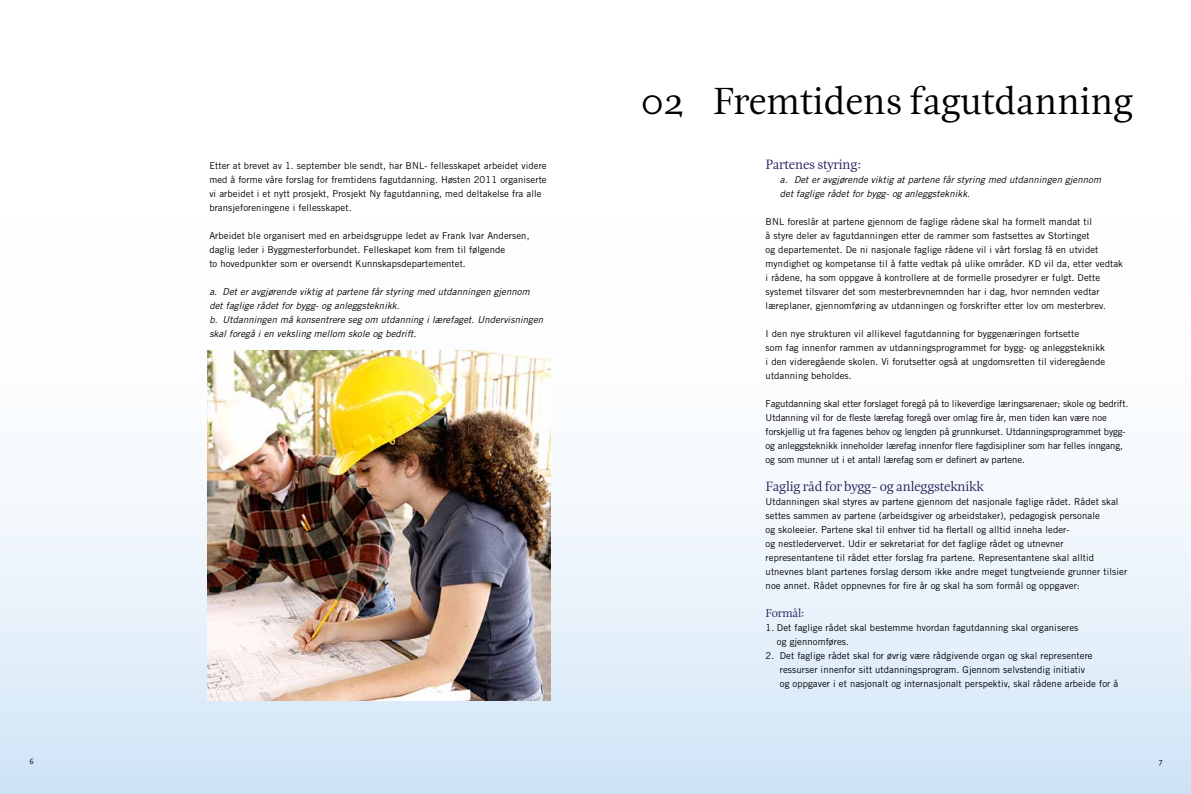
<style>
.page{position:relative;width:1191px;height:794px;background:#fff}
.page>*{position:absolute;margin:0;border:0;box-sizing:border-box;transform-origin:0 0}
.t1{font:39.2px "Esta";letter-spacing:-.01em;color:#000}
.t2{font:14px "Esta";letter-spacing:-.02em;color:#261f5b}
.t3{font:12px "Esta";letter-spacing:-.02em;color:#261f5b}
.t4{font:9.5px/14px "Trade Gothic";letter-spacing:.01em;color:#000}
.t5{font:9.5px/14px "Trade Gothic";letter-spacing:-.01em;color:#000}
.t6{font:italic 9.5px/14px "Trade Gothic";letter-spacing:.01em;color:#000}
.t7{font:8px "Scala Sans";color:#000}
</style>
<div class="page">
<div style="left:0;top:0;width:1191px;height:794px;background:linear-gradient(to bottom,#fff,#dcebf8)"></div>
<img style="left:208px;top:351px;width:342px;height:349px">
<p class="t4" style="left:209px;top:158px;width:339px">Etter at brevet av 1. september ble sendt, har BNL- fellesskapet arbeidet videre med å forme våre forslag for fremtidens fagutdanning. Høsten 2011 organiserte vi arbeidet i et nytt prosjekt, Prosjekt Ny fagutdanning, med deltakelse fra alle bransjeforeningene i fellesskapet.</p>
<p class="t4" style="left:209px;top:228px;width:322px">Arbeidet ble organisert med en arbeidsgruppe ledet av Frank Ivar Andersen, daglig leder i Byggmesterforbundet. Felleskapet kom frem til følgende<br>to hovedpunkter som er oversendt Kunnskapsdepartementet.</p>
<p class="t6" style="left:209px;top:284px;width:335px">a. Det er avgjørende viktig at partene får styring med utdanningen gjennom det faglige rådet for bygg- og anleggsteknikk.<br>b. Utdanningen må konsentrere seg om utdanning i lærefaget. Undervisningen skal foregå i en veksling mellom skole og bedrift.</p>
<h1 class="t1" style="left:641px;top:79px;width:494px">02 Fremtidens fagutdanning</h1>
<h2 class="t2" style="left:765px;top:156px;width:97px">Partenes styring:</h2>
<p class="t6" style="left:780px;top:172px;width:323px">a. Det er avgjørende viktig at partene får styring med utdanningen gjennom det faglige rådet for bygg- og anleggsteknikk.</p>
<p class="t4" style="left:765px;top:214px;width:359px">BNL foreslår at partene gjennom de faglige rådene skal ha formelt mandat til<br>å styre deler av fagutdanningen etter de rammer som fastsettes av Stortinget<br>og departementet. De ni nasjonale faglige rådene vil i vårt forslag få en utvidet myndighet og kompetanse til å fatte vedtak på ulike områder. KD vil da, etter vedtak i rådene, ha som oppgave å kontrollere at de formelle prosedyrer er fulgt. Dette systemet tilsvarer det som mesterbrevnemnden har i dag, hvor nemnden vedtar læreplaner, gjennomføring av utdanningen og forskrifter etter lov om mesterbrev.</p>
<p class="t4" style="left:765px;top:326px;width:341px">I den nye strukturen vil allikevel fagutdanning for byggenæringen fortsette<br>som fag innenfor rammen av utdanningsprogrammet for bygg- og anleggsteknikk i den videregående skolen. Vi forutsetter også at ungdomsretten til videregående utdanning beholdes.</p>
<p class="t5" style="left:765px;top:396px;width:364px">Fagutdanning skal etter forslaget foregå på to likeverdige læringsarenaer; skole og bedrift.<br>Utdanning vil for de fleste lærefag foregå over omlag fire år, men tiden kan være noe forskjellig ut fra fagenes behov og lengden på grunnkurset. Utdanningsprogrammet bygg&shy;og anleggsteknikk inneholder lærefag innenfor flere fagdisipliner som har felles inngang, og som munner ut i et antall lærefag som er definert av partene.</p>
<h2 class="t2" style="left:765px;top:478px;width:220px">Faglig råd for bygg- og anleggsteknikk</h2>
<p class="t4" style="left:765px;top:494px;width:363px">Utdanningen skal styres av partene gjennom det nasjonale faglige rådet. Rådet skal settes sammen av partene (arbeidsgiver og arbeidstaker), pedagogisk personale<br>og skoleeier. Partene skal til enhver tid ha flertall og alltid inneha leder-<br>og nestledervervet. Udir er sekretariat for det faglige rådet og utnevner representantene til rådet etter forslag fra partene. Representantene skal alltid utnevnes blant partenes forslag dersom ikke andre meget tungtveiende grunner tilsier noe annet. Rådet oppnevnes for fire år og skal ha som formål og oppgaver:</p>
<p class="t3" style="left:765px;top:606px;width:40px">Formål:</p>
<p class="t4" style="left:777px;top:620px;width:303px;text-indent:-11px">1. Det faglige rådet skal bestemme hvordan fagutdanning skal organiseres og gjennomføres.</p>
<p class="t4" style="left:780px;top:648px;width:340px;text-indent:-14px">2. Det faglige rådet skal for øvrig være rådgivende organ og skal representere ressurser innenfor sitt utdanningsprogram. Gjennom selvstendig initiativ<br>og oppgaver i et nasjonalt og internasjonalt perspektiv, skal rådene arbeide for å</p>
<p class="t7" style="left:29px;top:757px;width:6px">6</p>
<p class="t7" style="left:1158px;top:757px;width:5px">7</p>
</div>
